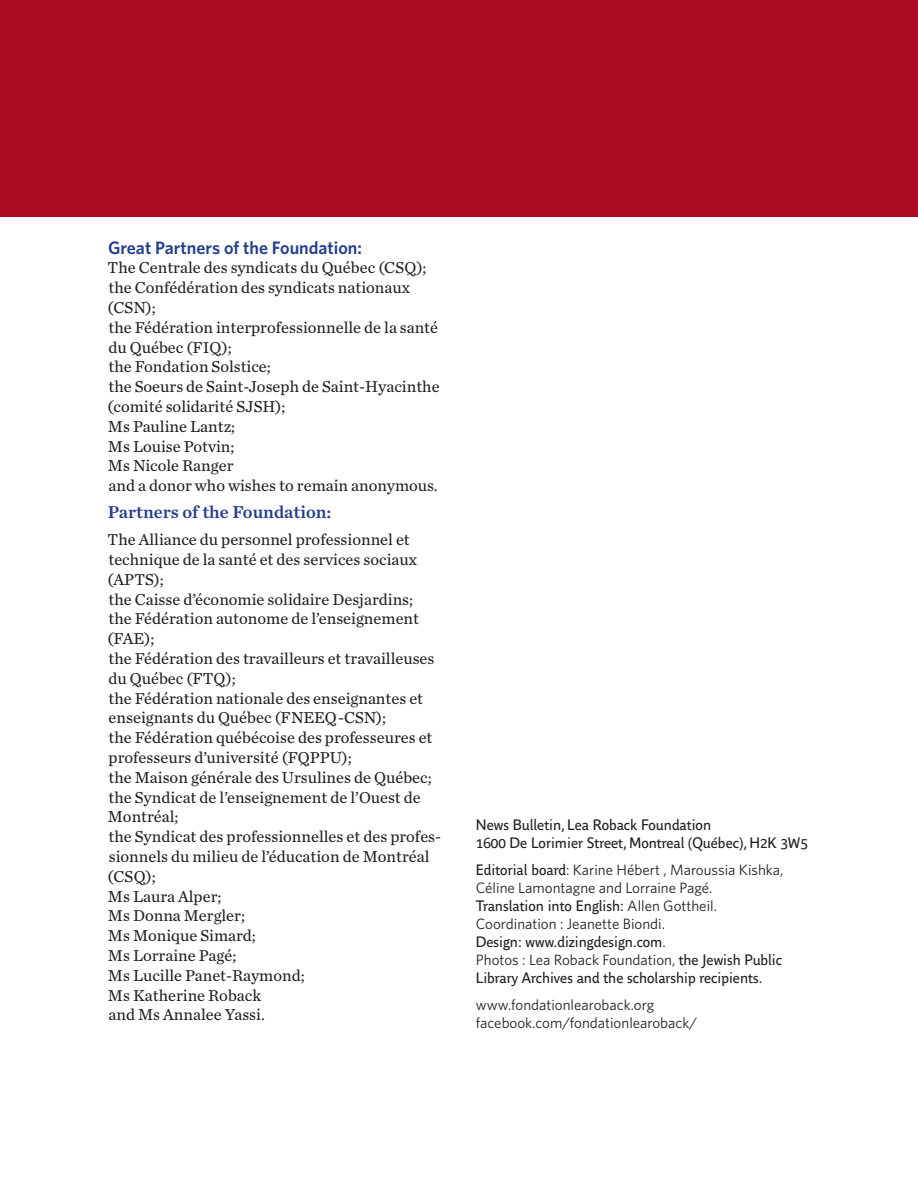
<style>
.page{position:relative;width:918px;height:1188px;background:#fff}
.page>*{position:absolute;margin:0;border:0;box-sizing:border-box;transform-origin:0 0}
.t1{font:600 18px "Whitney";color:#253f8e}
.t2{font:18px "Chronicle Text G2 Semi";color:#253f8e}
.t3{font:16.5px/19.8px "Chronicle Text G2";color:#231f20}
.t4{font:15px/18px "Whitney";color:#231f20}
.t5{font:15px/18px "Parisine Office Std";color:#231f20}
.s1{font-family:"Parisine Office Std"}
.s2{font-family:"Whitney"}
</style>
<div class="page">
<div style="left:0;top:0;width:918px;height:217px;background:#ab0c1f"></div>
<p class="t1" style="left:108px;top:235px;width:255px">Great Partners of the Foundation:</p>
<p class="t3" style="left:108px;top:257px;width:334px">The Centrale des syndicats du Québec (CSQ); the Confédération des syndicats nationaux (CSN);<br>the Fédération interprofessionnelle de la santé du Québec (FIQ);<br>the Fondation Solstice;<br>the Soeurs de Saint-Joseph de Saint-Hyacinthe (comité solidarité SJSH);<br>Ms Pauline Lantz;<br>Ms Louise Potvin;<br>Ms Nicole Ranger<br>and a donor who wishes to remain anonymous.</p>
<p class="t2" style="left:108px;top:498px;width:225px">Partners of the Foundation:</p>
<p class="t3" style="left:108px;top:529px;width:335px">The Alliance du personnel professionnel et technique de la santé et des services sociaux (APTS);<br>the Caisse d’économie solidaire Desjardins;<br>the Fédération autonome de l’enseignement (FAE);<br>the Fédération des travailleurs et travailleuses du Québec (FTQ);<br>the Fédération nationale des enseignantes et enseignants du Québec (FNEEQ-CSN);<br>the Fédération québécoise des professeures et professeurs d’université (FQPPU);<br>the Maison générale des Ursulines de Québec; the Syndicat de l’enseignement de l’Ouest de<br>Montréal;<br>the Syndicat des professionnelles et des profes&shy;sionnels du milieu de l’éducation de Montréal (CSQ);<br>Ms Laura Alper;<br>Ms Donna Mergler;<br>Ms Monique Simard;<br>Ms Lorraine Pagé;<br>Ms Lucille Panet-Raymond;<br>Ms Katherine Roback<br>and Ms Annalee Yassi.</p>
<p class="t5" style="left:476px;top:816px;width:334px">News Bulletin, Lea Roback Foundation<br>1600 De Lorimier Street, Montreal (Québec), H2K 3W5</p>
<p class="t4" style="left:476px;top:860px;width:309px"><span class="s1">Editorial board</span>: Karine Hébert , Maroussia Kishka,<br>Céline Lamontagne and Lorraine Pagé.</p>
<p class="t5" style="left:476px;top:897px;width:243px">Translation into English: <span class="s2">Allen Gottheil.</span></p>
<p class="t4" style="left:476px;top:914px;width:191px">Coordination : Jeanette Biondi.</p>
<p class="t5" style="left:476px;top:933px;width:191px">Design: www.dizingdesign.com<span class="s2">.</span></p>
<p class="t4" style="left:476px;top:950px;width:308px">Photos : Lea Roback Foundation, <span class="s1">the Jewish Public</span></p>
<p class="t5" style="left:476px;top:969px;width:288px">Library Archives and the scholarship recipients.</p>
<p class="t4" style="left:476px;top:995px;width:223px">www.fondationlearoback.org facebook.com/fondationlearoback/</p>
</div>
